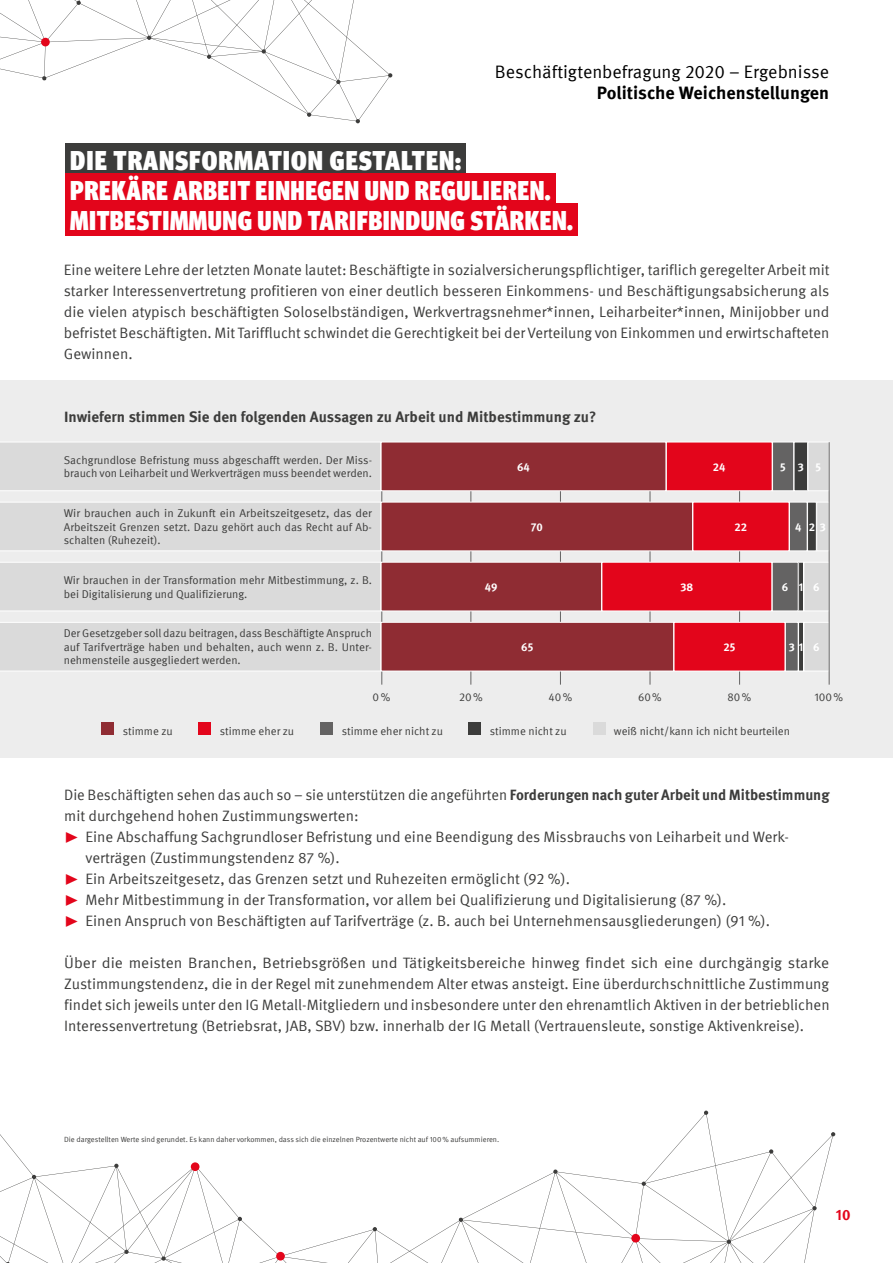
<style>
.page{position:relative;width:893px;height:1263px;background:#fff}
.page>*{position:absolute;margin:0;border:0;box-sizing:border-box;transform-origin:0 0}
.t1{font:900 condensed 27px/30px "Meta Head IGM";letter-spacing:.02em;color:#fff}
.t2{font:18px "Meta IGM";color:#000}
.t3{font:700 18px "Meta IGM";color:#000}
.t4{font:15px/21px "Meta IGM";color:#3c3c3b;text-align:justify}
.t5{font:700 15px "Meta IGM";color:#3c3c3b}
.t6{font:700 15px "Meta IGM";color:#e3051b}
.t7{font:11.25px/13.5px "Meta IGM";color:#3c3c3b}
.t8{font:700 11.25px "Meta IGM";color:#fff}
.t9{font:7.5px "Meta IGM";color:#3c3c3b}
.s1{font-weight:700}
.s2{font-weight:700;font-size:30px;color:#e3051b}
</style>
<div class="page">
<svg style="left:0;top:1110px;width:836px;height:153px"></svg>
<div style="left:276px;top:1252px;width:9px;height:8px;background:#e3051b;border-radius:50%"></div>
<div style="left:631px;top:1234px;width:9px;height:8px;background:#e3051b;border-radius:50%"></div>
<div style="left:191px;top:1162px;width:8px;height:9px;background:#e3051b;border-radius:50%"></div>
<svg style="left:0;top:0;width:392px;height:123px"></svg>
<div style="left:65px;top:144px;width:401px;height:32px;background:#3c3c3b"></div>
<div style="left:65px;top:174px;width:490px;height:32px;background:#e3051b"></div>
<div style="left:65px;top:204px;width:513px;height:32px;background:#e3051b"></div>
<div style="left:0;top:380px;width:893px;height:377px;background:#ededed"></div>
<hr style="left:471px;top:447px;width:1px;height:238px;background:#646363">
<hr style="left:382px;top:447px;width:1px;height:238px;background:#646363">
<hr style="left:560px;top:447px;width:1px;height:238px;background:#646363">
<hr style="left:650px;top:447px;width:1px;height:238px;background:#646363">
<hr style="left:739px;top:447px;width:1px;height:238px;background:#646363">
<div style="left:0;top:442px;width:381px;height:49px;background:#dadada"></div>
<div style="left:0;top:502px;width:381px;height:49px;background:#dadada"></div>
<div style="left:0;top:562px;width:381px;height:49px;background:#dadada"></div>
<div style="left:0;top:622px;width:381px;height:49px;background:#dadada"></div>
<div style="left:794px;top:442px;width:13px;height:49px;background:#3c3c3b"></div>
<div style="left:794px;top:442px;width:14px;height:49px;border:1px solid #fff"></div>
<div style="left:807px;top:502px;width:9px;height:49px;background:#3c3c3b"></div>
<div style="left:807px;top:502px;width:9px;height:49px;border:1px solid #fff"></div>
<div style="left:798px;top:562px;width:5px;height:49px;background:#3c3c3b"></div>
<div style="left:798px;top:562px;width:6px;height:49px;border:1px solid #fff"></div>
<div style="left:798px;top:622px;width:5px;height:49px;background:#3c3c3b"></div>
<div style="left:798px;top:622px;width:6px;height:49px;border:1px solid #fff"></div>
<div style="left:808px;top:442px;width:21px;height:49px;background:#dadada"></div>
<div style="left:808px;top:442px;width:21px;height:49px;border:1px solid #fff"></div>
<div style="left:817px;top:502px;width:12px;height:49px;background:#dadada"></div>
<div style="left:816px;top:502px;width:13px;height:49px;border:1px solid #fff"></div>
<div style="left:804px;top:562px;width:25px;height:49px;background:#dadada"></div>
<div style="left:804px;top:562px;width:25px;height:49px;border:1px solid #fff"></div>
<div style="left:804px;top:622px;width:25px;height:49px;background:#dadada"></div>
<div style="left:804px;top:622px;width:25px;height:49px;border:1px solid #fff"></div>
<div style="left:772px;top:442px;width:22px;height:49px;background:#646363"></div>
<div style="left:772px;top:442px;width:22px;height:49px;border:1px solid #fff"></div>
<div style="left:789px;top:502px;width:18px;height:49px;background:#646363"></div>
<div style="left:789px;top:502px;width:18px;height:49px;border:1px solid #fff"></div>
<div style="left:772px;top:562px;width:26px;height:49px;background:#646363"></div>
<div style="left:772px;top:562px;width:26px;height:49px;border:1px solid #fff"></div>
<div style="left:785px;top:622px;width:13px;height:49px;background:#646363"></div>
<div style="left:785px;top:622px;width:13px;height:49px;border:1px solid #fff"></div>
<div style="left:666px;top:442px;width:106px;height:49px;background:#e3051b"></div>
<div style="left:693px;top:502px;width:96px;height:49px;background:#e3051b"></div>
<div style="left:602px;top:562px;width:170px;height:49px;background:#e3051b"></div>
<div style="left:674px;top:622px;width:111px;height:49px;background:#e3051b"></div>
<div style="left:674px;top:622px;width:111px;height:49px;border:1px solid #fff"></div>
<div style="left:381px;top:442px;width:285px;height:49px;background:#8f2c33"></div>
<div style="left:381px;top:442px;width:285px;height:49px;border:1px solid #fff"></div>
<div style="left:381px;top:502px;width:311px;height:49px;background:#8f2c33"></div>
<div style="left:381px;top:562px;width:220px;height:49px;background:#8f2c33"></div>
<div style="left:381px;top:562px;width:221px;height:49px;border:1px solid #fff"></div>
<div style="left:381px;top:622px;width:293px;height:49px;background:#8f2c33"></div>
<div style="left:381px;top:622px;width:293px;height:49px;border:1px solid #fff"></div>
<hr style="left:829px;top:442px;width:1px;height:243px;background:#646363">
<div style="left:102px;top:722px;width:12px;height:12px;background:#8f2c33"></div>
<div style="left:199px;top:722px;width:12px;height:12px;background:#e3051b"></div>
<div style="left:320px;top:722px;width:13px;height:12px;background:#646363"></div>
<div style="left:468px;top:722px;width:13px;height:12px;background:#3c3c3b"></div>
<div style="left:593px;top:722px;width:12px;height:12px;background:#dadada"></div>
<p class="t2" style="left:495px;top:58px;width:336px">Beschäftigtenbefragung 2020 – Ergebnisse</p>
<p class="t3" style="left:597px;top:78px;width:234px">Politische Weichenstellungen</p>
<h1 class="t1" style="left:70px;top:144px;width:504px">DIE TRANSFORMATION GESTALTEN:<br>PREKÄRE ARBEIT EINHEGEN UND REGULIEREN.<br>MITBESTIMMUNG UND TARIFBINDUNG STÄRKEN.</h1>
<p class="t4" style="left:64px;top:258px;width:767px">Eine weitere Lehre der letzten Monate lautet: Beschäftigte in sozialversicherungspflichtiger, tariflich geregelter Arbeit mit starker Interessenvertretung profitieren von einer deutlich besseren Einkommens- und Beschäftigungsabsicherung als die vielen atypisch beschäftigten Soloselbständigen, Werkvertragsnehmer*innen, Leiharbeiter*innen, Minijobber und befristet Beschäftigten. Mit Tarifflucht schwindet die Gerechtigkeit bei der Verteilung von Einkommen und erwirtschafteten Gewinnen.</p>
<p class="t5" style="left:64px;top:405px;width:534px">Inwiefern stimmen Sie den folgenden Aussagen zu Arbeit und Mitbestimmung zu?</p>
<p class="t7" style="left:64px;top:453px;width:310px">Sachgrundlose Befristung muss abgeschafft werden. Der Miss&shy;brauch von Leiharbeit und Werkverträgen muss beendet werden.</p>
<p class="t7" style="left:64px;top:506px;width:310px;text-align:justify">Wir brauchen auch in Zukunft ein Arbeitszeitgesetz, das der Arbeitszeit Grenzen setzt. Dazu gehört auch das Recht auf Ab&shy;schalten (Ruhezeit).</p>
<p class="t7" style="left:64px;top:573px;width:310px">Wir brauchen in der Transformation mehr Mitbestimmung, z. B. bei Digitalisierung und Qualifizierung.</p>
<p class="t7" style="left:64px;top:626px;width:310px;text-align:justify">Der Gesetzgeber soll dazu beitragen, dass Beschäftigte Anspruch auf Tarifverträge haben und behalten, auch wenn z. B. Unter&shy;nehmensteile ausgegliedert werden.</p>
<p class="t7" style="left:373px;top:689px;width:19px">0%</p>
<p class="t7" style="left:459px;top:689px;width:25px">20%</p>
<p class="t7" style="left:549px;top:689px;width:25px">40%</p>
<p class="t7" style="left:638px;top:689px;width:25px">60%</p>
<p class="t7" style="left:728px;top:689px;width:25px">80%</p>
<p class="t7" style="left:814px;top:689px;width:30px">100%</p>
<p class="t8" style="left:517px;top:458px;width:14px">64</p>
<p class="t8" style="left:713px;top:458px;width:14px">24</p>
<p class="t8" style="left:798px;top:458px;width:8px">3</p>
<p class="t8" style="left:780px;top:458px;width:7px">5</p>
<p class="t8" style="left:816px;top:458px;width:7px">5</p>
<p class="t8" style="left:531px;top:518px;width:14px">70</p>
<p class="t8" style="left:735px;top:518px;width:14px">22</p>
<p class="t8" style="left:809px;top:518px;width:19px">2 3</p>
<p class="t8" style="left:795px;top:518px;width:8px">4</p>
<p class="t8" style="left:782px;top:578px;width:8px">6</p>
<p class="t8" style="left:813px;top:578px;width:8px">6</p>
<p class="t8" style="left:485px;top:578px;width:14px">49</p>
<p class="t8" style="left:680px;top:578px;width:14px">38</p>
<p class="t8" style="left:799px;top:578px;width:6px">1</p>
<p class="t8" style="left:521px;top:638px;width:14px">65</p>
<p class="t8" style="left:813px;top:638px;width:8px">6</p>
<p class="t8" style="left:723px;top:638px;width:14px">25</p>
<p class="t8" style="left:789px;top:638px;width:16px">3 1</p>
<p class="t7" style="left:123px;top:723px;width:51px">stimme zu</p>
<p class="t7" style="left:220px;top:723px;width:76px">stimme eher zu</p>
<p class="t7" style="left:342px;top:723px;width:103px">stimme eher nicht zu</p>
<p class="t7" style="left:490px;top:723px;width:78px">stimme nicht zu</p>
<p class="t7" style="left:614px;top:723px;width:178px">weiß nicht/kann ich nicht beurteilen</p>
<p class="t4" style="left:64px;top:783px;width:767px">Die Beschäftigten sehen das auch so – sie unterstützen die angeführten <span class="s1">Forderungen nach guter Arbeit und Mitbestimmung</span></p>
<p class="t4" style="left:64px;top:804px;width:296px">mit durchgehend hohen Zustimmungswerten:</p>
<p class="t4" style="left:64px;top:825px;width:726px"><span class="s2">▸</span> Eine Abschaffung Sachgrundloser Befristung und eine Beendigung des Missbrauchs von Leiharbeit und Werk-</p>
<p class="t4" style="left:85px;top:846px;width:256px">verträgen (Zustimmungstendenz 87 %).</p>
<p class="t4" style="left:64px;top:867px;width:507px"><span class="s2">▸</span> Ein Arbeitszeitgesetz, das Grenzen setzt und Ruhezeiten ermöglicht (92 %).</p>
<p class="t4" style="left:64px;top:888px;width:664px"><span class="s2">▸</span> Mehr Mitbestimmung in der Transformation, vor allem bei Qualifizierung und Digitalisierung (87 %).</p>
<p class="t4" style="left:64px;top:909px;width:707px"><span class="s2">▸</span> Einen Anspruch von Beschäftigten auf Tarifverträge (z. B. auch bei Unternehmensausgliederungen) (91 %).</p>
<p class="t4" style="left:64px;top:951px;width:767px">Über die meisten Branchen, Betriebsgrößen und Tätigkeitsbereiche hinweg findet sich eine durchgängig starke Zustimmungstendenz, die in der Regel mit zunehmendem Alter etwas ansteigt. Eine überdurchschnittliche Zustimmung findet sich jeweils unter den IG Metall-Mitgliedern und insbesondere unter den ehrenamtlich Aktiven in der betrieblichen Interessenvertretung (Betriebsrat, JAB, SBV) bzw. innerhalb der IG Metall (Vertrauensleute, sonstige Aktivenkreise).</p>
<p class="t9" style="left:64px;top:1133px;width:437px">Die dargestellten Werte sind gerundet. Es kann daher vorkommen, dass sich die einzelnen Prozentwerte nicht auf 100% aufsummieren.</p>
<p class="t6" style="left:836px;top:1203px;width:16px">10</p>
</div>
